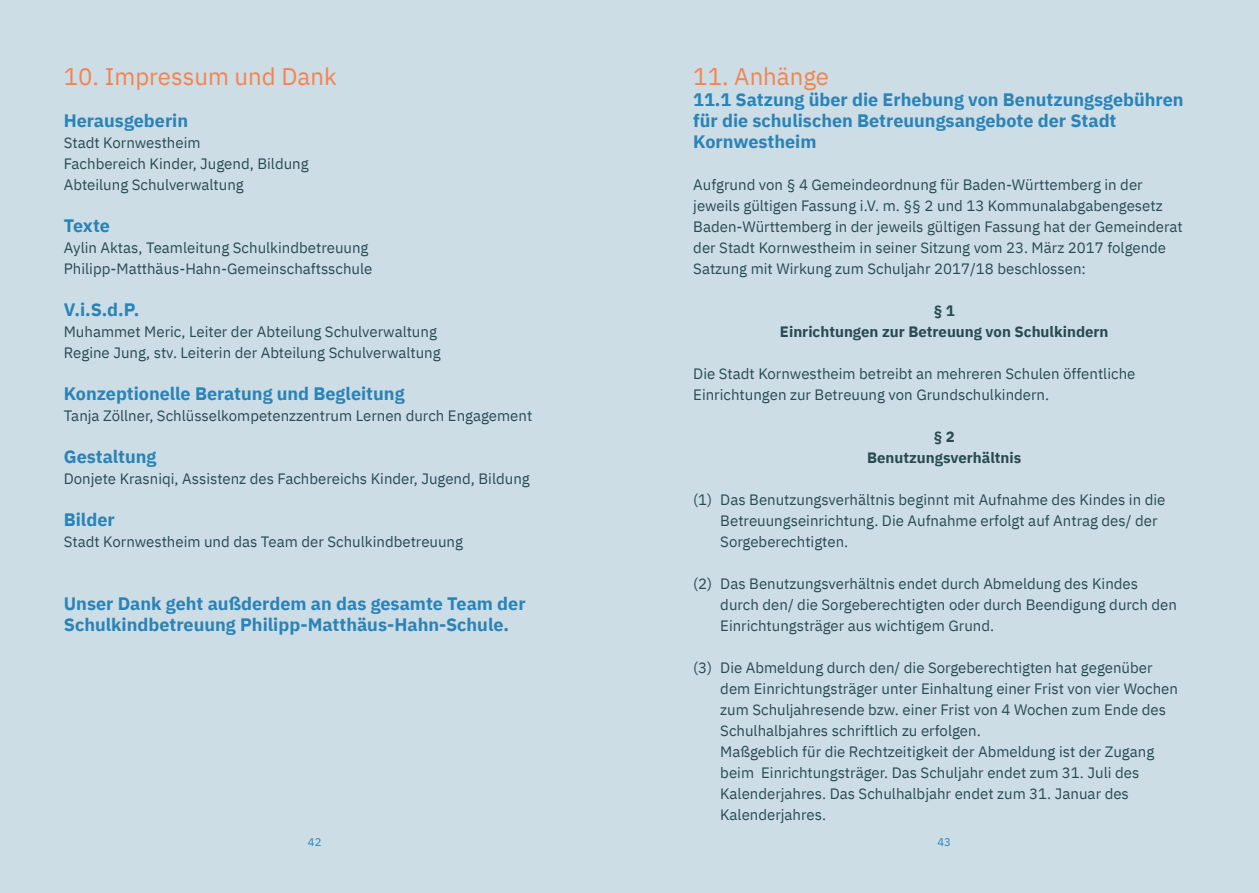
<style>
.page{position:relative;width:1259px;height:893px;background:#fff}
.page>*{position:absolute;margin:0;border:0;box-sizing:border-box;transform-origin:0 0}
.Überschrift_M{font:24px "IBM Plex Sans";color:#f5834e}
.Überschrift_S{font:700 18px/21px "IBM Plex Sans";color:#2a83b7}
.Fließtext_M{font:700 18px "IBM Plex Sans";color:#2a83b7}
.Fließtext_M-2{font:15px/21px "IBM Plex Sans";color:#294a51}
.Fließtext_M-3{font:700 15px/21px "IBM Plex Sans";color:#294a51;text-align:center}
.t1{font:11.25px "IBM Plex Sans";color:#2a83b7}
</style>
<div class="page">
<div style="left:629px;top:0;width:630px;height:893px;background:#cddde6"></div>
<div style="left:0;top:0;width:629px;height:893px;background:#cddde6"></div>
<p class="Überschrift_M" style="left:64px;top:58px;width:274px">10. Impressum und Dank</p>
<p class="Überschrift_S" style="left:64px;top:108px;width:126px">Herausgeberin</p>
<p class="Fließtext_M-2" style="left:64px;top:131px;width:246px">Stadt Kornwestheim<br>Fachbereich Kinder, Jugend, Bildung<br>Abteilung Schulverwaltung</p>
<p class="Überschrift_S" style="left:64px;top:213px;width:48px">Texte</p>
<p class="Fließtext_M-2" style="left:64px;top:236px;width:310px">Aylin Aktas, Teamleitung Schulkindbetreuung<br>Philipp-Matthäus-Hahn-Gemeinschaftsschule</p>
<p class="Überschrift_S" style="left:64px;top:297px;width:77px">V.i.S.d.P.</p>
<p class="Fließtext_M-2" style="left:64px;top:320px;width:378px">Muhammet Meric, Leiter der Abteilung Schulverwaltung<br>Regine Jung, stv. Leiterin der Abteilung Schulverwaltung</p>
<p class="Fließtext_M" style="left:64px;top:379px;width:342px">Konzeptionelle Beratung und Begleitung</p>
<p class="Fließtext_M-2" style="left:64px;top:404px;width:470px">Tanja Zöllner, Schlüsselkompetenzzentrum Lernen durch Engagement</p>
<p class="Fließtext_M" style="left:64px;top:442px;width:94px">Gestaltung</p>
<p class="Fließtext_M-2" style="left:64px;top:467px;width:467px">Donjete Krasniqi, Assistenz des Fachbereichs Kinder, Jugend, Bildung</p>
<p class="Überschrift_S" style="left:64px;top:507px;width:52px">Bilder</p>
<p class="Fließtext_M-2" style="left:64px;top:530px;width:401px">Stadt Kornwestheim und das Team der Schulkindbetreuung</p>
<p class="Überschrift_S" style="left:64px;top:591px;width:463px">Unser Dank geht außderdem an das gesamte Team der<br>Schulkindbetreuung Philipp-Matthäus-Hahn-Schule.</p>
<p class="Überschrift_M" style="left:693px;top:58px;width:137px">11. Anhänge</p>
<p class="Überschrift_S" style="left:693px;top:87px;width:492px">11.1 Satzung über die Erhebung von Benutzungsgebühren für die schulischen Betreuungsangebote der Stadt<br>Kornwestheim</p>
<p class="Fließtext_M-2" style="left:693px;top:173px;width:491px">Aufgrund von § 4 Gemeindeordnung für Baden-Württemberg in der jeweils gültigen Fassung i.V. m. §§ 2 und 13 Kommunalabgabengesetz Baden-Württemberg in der jeweils gültigen Fassung hat der Gemeinderat der Stadt Kornwestheim in seiner Sitzung vom 23. März 2017 folgende Satzung mit Wirkung zum Schuljahr 2017/18 beschlossen:</p>
<p class="Fließtext_M-3" style="left:780px;top:299px;width:330px">§ 1<br>Einrichtungen zur Betreuung von Schulkindern</p>
<p class="Fließtext_M-2" style="left:693px;top:362px;width:443px">Die Stadt Kornwestheim betreibt an mehreren Schulen öffentliche<br>Einrichtungen zur Betreuung von Grundschulkindern.</p>
<p class="Fließtext_M-3" style="left:867px;top:425px;width:156px">§ 2<br>Benutzungsverhältnis</p>
<p class="Fließtext_M-2" style="left:720px;top:488px;width:447px;text-indent:-27px">(1) Das Benutzungsverhältnis beginnt mit Aufnahme des Kindes in die<br>Betreuungseinrichtung. Die Aufnahme erfolgt auf Antrag des/ der<br>Sorgeberechtigten.</p>
<p class="Fließtext_M-2" style="left:720px;top:572px;width:458px;text-indent:-27px">(2) Das Benutzungsverhältnis endet durch Abmeldung des Kindes durch den/ die Sorgeberechtigten oder durch Beendigung durch den<br>Einrichtungsträger aus wichtigem Grund.</p>
<p class="Fließtext_M-2" style="left:720px;top:656px;width:459px;text-indent:-27px">(3) Die Abmeldung durch den/ die Sorgeberechtigten hat gegenüber dem Einrichtungsträger unter Einhaltung einer Frist von vier Wochen zum Schuljahresende bzw. einer Frist von 4 Wochen zum Ende des Schulhalbjahres schriftlich zu erfolgen.<br>Maßgeblich für die Rechtzeitigkeit der Abmeldung ist der Zugang beim Einrichtungsträger. Das Schuljahr endet zum 31. Juli des Kalenderjahres. Das Schulhalbjahr endet zum 31. Januar des Kalenderjahres.</p>
<p class="t1" style="left:308px;top:834px;width:15px">42</p>
<p class="t1" style="left:937px;top:834px;width:15px">43</p>
</div>
